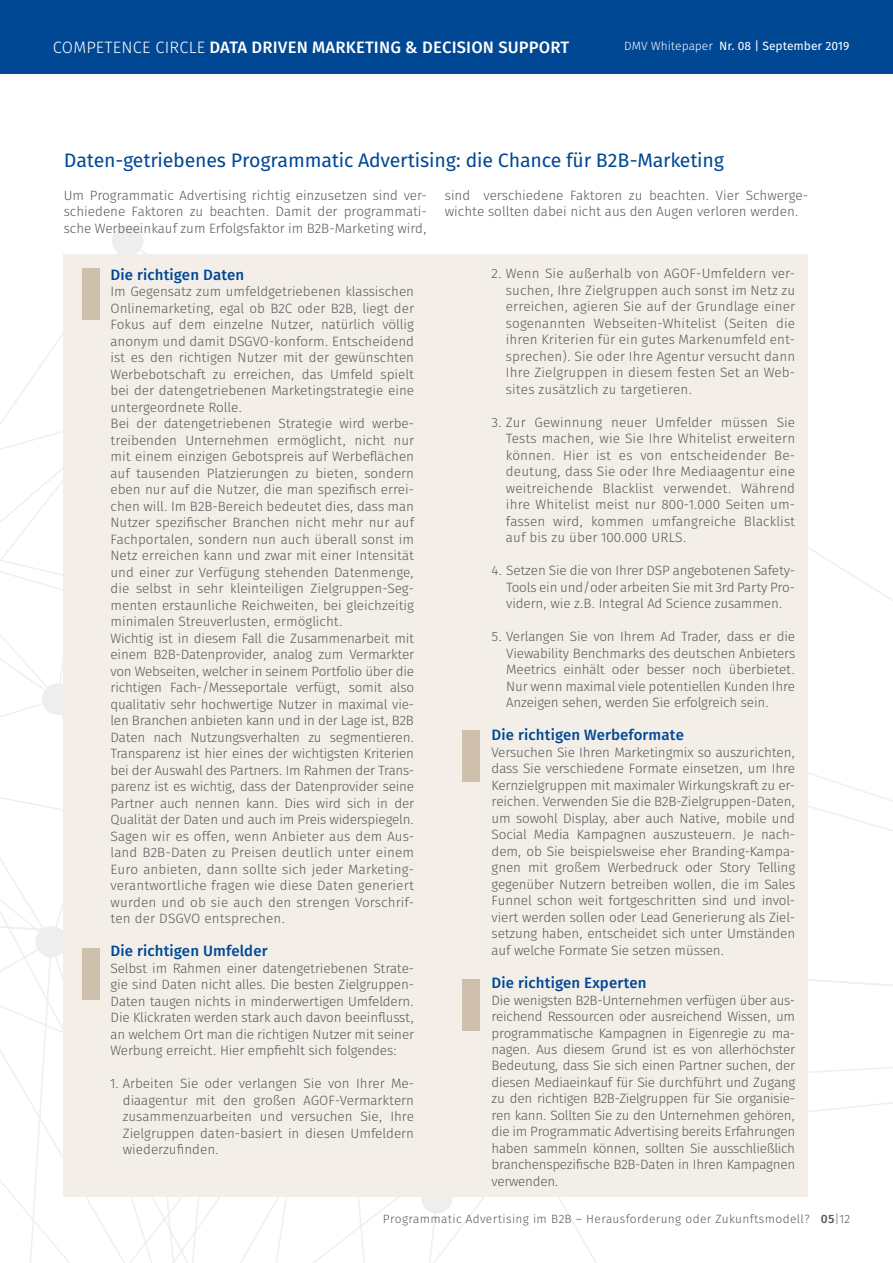
<style>
.page{position:relative;width:893px;height:1263px;background:#fff}
.page>*{position:absolute;margin:0;border:0;box-sizing:border-box;transform-origin:0 0}
.t1{font:19.5px "Fira Sans OT";letter-spacing:-.01em;color:#004894}
.t2{font:16.5px "Fira Sans OT Medium";letter-spacing:.01em;color:#fff}
.t3{font:15px "Fira Sans OT Medium";letter-spacing:.01em;color:#004894}
.t4{font:13.5px/16.5px "Fira Sans OT Light";color:#58585a;text-align:justify}
.t5{font:12px "Fira Sans OT Light";letter-spacing:.03em;color:#58585a}
.t6{font:12px "Fira Sans OT";color:#fff}
.s1{font-family:"Fira Sans OT Light"}
.s2{font-family:"Fira Sans OT Medium"}
</style>
<div class="page">
<svg style="left:96px;top:1197px;width:114px;height:66px"></svg>
<svg style="left:0;top:439px;width:96px;height:824px"></svg>
<div style="left:42px;top:683px;width:32px;height:32px;background:#edeeed;border-radius:50%"></div>
<div style="left:35px;top:926px;width:32px;height:31px;background:#edeeed;border-radius:50%"></div>
<div style="left:421px;top:1182px;width:32px;height:31px;background:#edeeed;border-radius:50%"></div>
<div style="left:112px;top:225px;width:31px;height:31px;background:#edeeed;border-radius:50%"></div>
<div style="left:0;top:0;width:893px;height:73px;background:#004894"></div>
<div style="left:64px;top:254px;width:744px;height:943px;background:#f3eee8"></div>
<div style="left:83px;top:269px;width:17px;height:51px;background:#cec0ad"></div>
<div style="left:83px;top:948px;width:17px;height:51px;background:#cec0ad"></div>
<div style="left:463px;top:730px;width:17px;height:51px;background:#cec0ad"></div>
<div style="left:463px;top:979px;width:17px;height:51px;background:#cec0ad"></div>
<p class="t2" style="left:53px;top:36px;width:518px"><span class="s1">COMPETENCE CIRCLE</span> DATA DRIVEN MARKETING &amp; DECISION SUPPORT</p>
<p class="t6" style="left:624px;top:37px;width:227px"><span class="s1">DMV Whitepaper</span> Nr. 08 | September 2019</p>
<h1 class="t1" style="left:64px;top:147px;width:662px">Daten-getriebenes Programmatic Advertising: die Chance für B2B-Marketing</h1>
<p class="t4" style="left:64px;top:188px;width:365px">Um Programmatic Advertising richtig einzusetzen sind ver&shy;schiedene Faktoren zu beachten. Damit der programmati&shy;sche Werbeeinkauf zum Erfolgsfaktor im B2B-Marketing wird,</p>
<p class="t4" style="left:445px;top:188px;width:365px">sind verschiedene Faktoren zu beachten. Vier Schwerge&shy;wichte sollten dabei nicht aus den Augen verloren werden.</p>
<p class="t3" style="left:111px;top:264px;width:135px">Die richtigen Daten</p>
<p class="t4" style="left:111px;top:284px;width:305px;text-align:left">Im Gegensatz zum umfeldgetriebenen klassischen Onlinemarketing, egal ob B2C oder B2B, liegt der Fokus auf dem einzelne Nutzer, natürlich völlig anonym und damit DSGVO-konform. Entscheidend ist es den richtigen Nutzer mit der gewünschten Werbebotschaft zu erreichen, das Umfeld spielt bei der datengetriebenen Marketingstrategie eine untergeordnete Rolle.<br>Bei der datengetriebenen Strategie wird werbe&shy;treibenden Unternehmen ermöglicht, nicht nur mit einem einzigen Gebotspreis auf Werbeflächen auf tausenden Platzierungen zu bieten, sondern eben nur auf die Nutzer, die man spezifisch errei&shy;chen will. Im B2B-Bereich bedeutet dies, dass man Nutzer spezifischer Branchen nicht mehr nur auf Fachportalen, sondern nun auch überall sonst im Netz erreichen kann und zwar mit einer Intensität und einer zur Verfügung stehenden Datenmenge, die selbst in sehr kleinteiligen Zielgruppen-Seg&shy;menten erstaunliche Reichweiten, bei gleichzeitig minimalen Streuverlusten, ermöglicht.<br>Wichtig ist in diesem Fall die Zusammenarbeit mit einem B2B-Datenprovider, analog zum Vermarkter von Webseiten, welcher in seinem Portfolio über die richtigen Fach-/Messeportale verfügt, somit also qualitativ sehr hochwertige Nutzer in maximal vie&shy;len Branchen anbieten kann und in der Lage ist, B2B Daten nach Nutzungsverhalten zu segmentieren.<br>Transparenz ist hier eines der wichtigsten Kriterien bei der Auswahl des Partners. Im Rahmen der Trans&shy;parenz ist es wichtig, dass der Datenprovider seine Partner auch nennen kann. Dies wird sich in der Qualität der Daten und auch im Preis widerspiegeln.<br>Sagen wir es offen, wenn Anbieter aus dem Aus&shy;land B2B-Daten zu Preisen deutlich unter einem Euro anbieten, dann sollte sich jeder Marketing&shy;verantwortliche fragen wie diese Daten generiert wurden und ob sie auch den strengen Vorschrif&shy;ten der DSGVO entsprechen.</p>
<p class="t3" style="left:111px;top:941px;width:159px">Die richtigen Umfelder</p>
<p class="t4" style="left:111px;top:961px;width:305px">Selbst im Rahmen einer datengetriebenen Strate&shy;gie sind Daten nicht alles. Die besten Zielgruppen-Daten taugen nichts in minderwertigen Umfeldern.<br>Die Klickraten werden stark auch davon beeinflusst, an welchem Ort man die richtigen Nutzer mit seiner Werbung erreicht. Hier empfiehlt sich folgendes:</p>
<p class="t4" style="left:123px;top:1076px;width:293px;text-indent:-12px">1. Arbeiten Sie oder verlangen Sie von Ihrer Me&shy;diaagentur mit den großen AGOF-Vermarktern zusammenzuarbeiten und versuchen Sie, Ihre Zielgruppen daten-basiert in diesen Umfeldern wiederzufinden.</p>
<p class="t4" style="left:506px;top:266px;width:291px;text-indent:-14px">2. Wenn Sie außerhalb von AGOF-Umfeldern ver&shy;suchen, Ihre Zielgruppen auch sonst im Netz zu erreichen, agieren Sie auf der Grundlage einer sogenannten Webseiten-Whitelist (Seiten die ihren Kriterien für ein gutes Markenumfeld ent&shy;sprechen). Sie oder Ihre Agentur versucht dann Ihre Zielgruppen in diesem festen Set an Web&shy;sites zusätzlich zu targetieren.</p>
<p class="t4" style="left:506px;top:415px;width:291px;text-indent:-14px">3. Zur Gewinnung neuer Umfelder müssen Sie Tests machen, wie Sie Ihre Whitelist erweitern können. Hier ist es von entscheidender Be&shy;deutung, dass Sie oder Ihre Mediaagentur eine weitreichende Blacklist verwendet. Während ihre Whitelist meist nur 800-1.000 Seiten um&shy;fassen wird, kommen umfangreiche Blacklist auf bis zu über 100.000 URLS.</p>
<p class="t4" style="left:506px;top:563px;width:290px;text-indent:-15px">4. Setzen Sie die von Ihrer DSP angebotenen Safety-Tools ein und/oder arbeiten Sie mit 3rd Party Pro&shy;vidern, wie z.B. Integral Ad Science zusammen.</p>
<p class="t4" style="left:506px;top:629px;width:290px;text-indent:-15px">5. Verlangen Sie von Ihrem Ad Trader, dass er die Viewability Benchmarks des deutschen Anbieters Meetrics einhält oder besser noch überbietet.<br>Nur wenn maximal viele potentiellen Kunden Ihre Anzeigen sehen, werden Sie erfolgreich sein.</p>
<p class="t3" style="left:492px;top:725px;width:194px">Die richtigen Werbeformate</p>
<p class="t4" style="left:492px;top:745px;width:305px">Versuchen Sie Ihren Marketingmix so auszurichten, dass Sie verschiedene Formate einsetzen, um Ihre Kernzielgruppen mit maximaler Wirkungskraft zu er&shy;reichen. Verwenden Sie die B2B-Zielgruppen-Daten, um sowohl Display, aber auch Native, mobile und Social Media Kampagnen auszusteuern. Je nach&shy;dem, ob Sie beispielsweise eher Branding-Kampa&shy;gnen mit großem Werbedruck oder Story Telling gegenüber Nutzern betreiben wollen, die im Sales Funnel schon weit fortgeschritten sind und invol&shy;viert werden sollen oder Lead Generierung als Ziel&shy;setzung haben, entscheidet sich unter Umständen auf welche Formate Sie setzen müssen.</p>
<p class="t3" style="left:492px;top:972px;width:157px">Die richtigen Experten</p>
<p class="t4" style="left:492px;top:992px;width:305px">Die wenigsten B2B-Unternehmen verfügen über aus&shy;reichend Ressourcen oder ausreichend Wissen, um programmatische Kampagnen in Eigenregie zu ma&shy;nagen. Aus diesem Grund ist es von allerhöchster Bedeutung, dass Sie sich einen Partner suchen, der diesen Mediaeinkauf für Sie durchführt und Zugang zu den richtigen B2B-Zielgruppen für Sie organisie&shy;ren kann. Sollten Sie zu den Unternehmen gehören, die im Programmatic Advertising bereits Erfahrungen haben sammeln können, sollten Sie ausschließlich branchenspezifische B2B-Daten in Ihren Kampagnen verwenden.</p>
<p class="t5" style="left:383px;top:1210px;width:469px">Programmatic Advertising im B2B – Herausforderung oder Zukunftsmodell? <span class="s2">05</span>|12</p>
</div>
